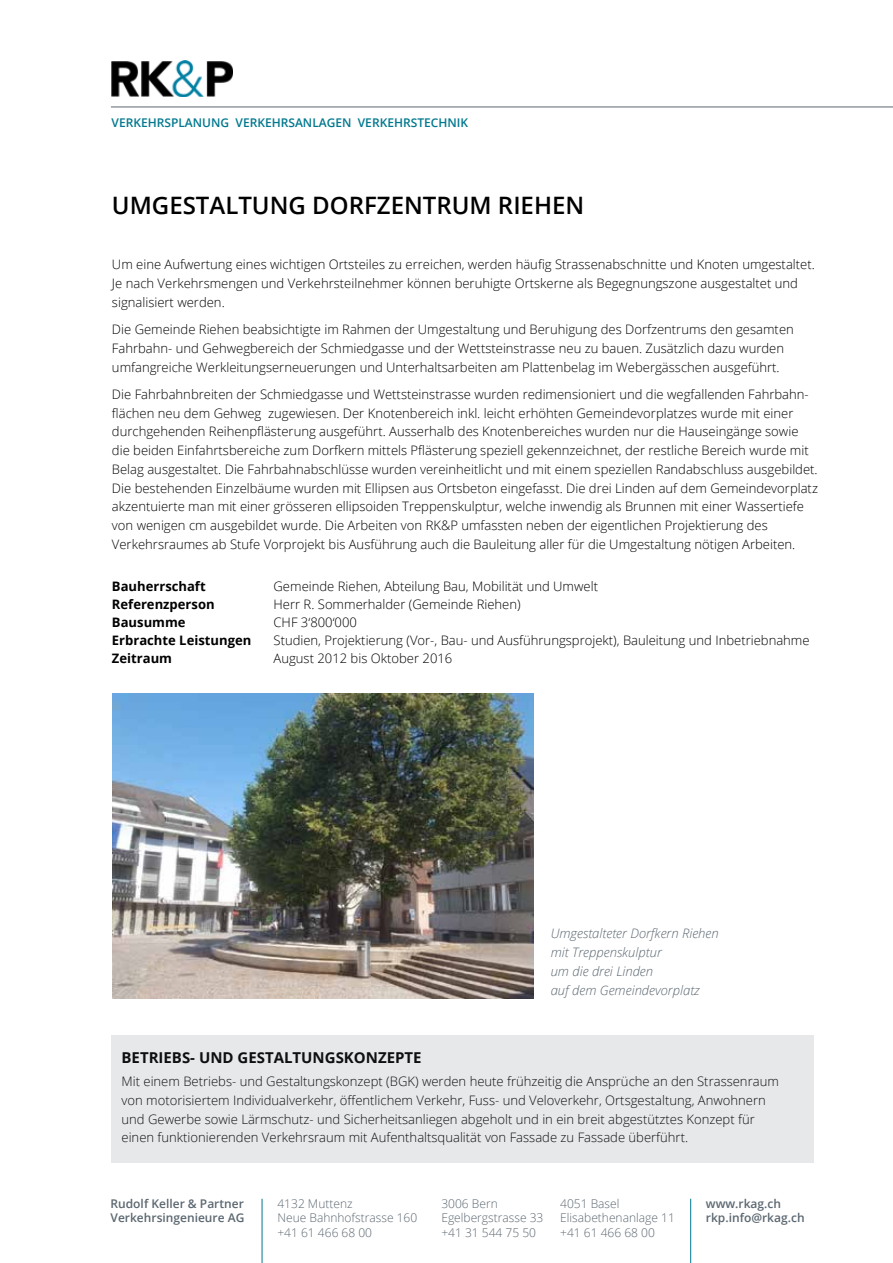
<style>
.page{position:relative;width:893px;height:1263px;background:#fff}
.page>*{position:absolute;margin:0;border:0;box-sizing:border-box;transform-origin:0 0}
.t1{font:600 24px "Open Sans";color:#000}
.t2{font:700 15px "Open Sans";color:#000}
.t3{font:300 13.05px/18.8px "Open Sans";color:#000}
.t4{font:italic 300 13.05px/18.8px "Open Sans";color:#5b6770}
.t5{font:700 13.05px "Open Sans";color:#000}
.t6{font:300 12px/14.4px "Open Sans";color:#5b6770}
.t7{font:600 12px/14.4px "Open Sans";color:#5b6770}
.t8{font:600 12px "Open Sans";color:#00788e}
</style>
<div class="page">
<img style="left:112px;top:693px;width:421px;height:305px">
<div style="left:111px;top:1035px;width:703px;height:128px;background:#e6e8e9"></div>
<hr style="left:262px;top:1199px;width:1px;height:64px;background:#00788e">
<hr style="left:690px;top:1199px;width:1px;height:64px;background:#00788e">
<img style="left:111px;top:60px;width:122px;height:36px">
<hr style="left:111px;top:107px;width:782px;height:1px;background:#5b6770">
<p class="t8" style="left:112px;top:114px;width:358px">VERKEHRSPLANUNG VERKEHRSANLAGEN VERKEHRSTECHNIK</p>
<h1 class="t1" style="left:112px;top:189px;width:474px">UMGESTALTUNG DORFZENTRUM RIEHEN</h1>
<p class="t3" style="left:112px;top:255px;width:704px">Um eine Aufwertung eines wichtigen Ortsteiles zu erreichen, werden häufig Strassenabschnitte und Knoten umgestaltet.<br>Je nach Verkehrsmengen und Verkehrsteilnehmer können beruhigte Ortskerne als Begegnungszone ausgestaltet und signalisiert werden.</p>
<p class="t3" style="left:112px;top:320px;width:683px">Die Gemeinde Riehen beabsichtigte im Rahmen der Umgestaltung und Beruhigung des Dorfzentrums den gesamten<br>Fahrbahn- und Gehwegbereich der Schmiedgasse und der Wettsteinstrasse neu zu bauen. Zusätzlich dazu wurden umfangreiche Werkleitungserneuerungen und Unterhaltsarbeiten am Plattenbelag im Webergässchen ausgeführt.</p>
<p class="t3" style="left:112px;top:384px;width:708px">Die Fahrbahnbreiten der Schmiedgasse und Wettsteinstrasse wurden redimensioniert und die wegfallenden Fahrbahn&shy;flächen neu dem Gehweg zugewiesen. Der Knotenbereich inkl. leicht erhöhten Gemeindevorplatzes wurde mit einer durchgehenden Reihenpflästerung ausgeführt. Ausserhalb des Knotenbereiches wurden nur die Hauseingänge sowie die beiden Einfahrtsbereiche zum Dorfkern mittels Pflästerung speziell gekennzeichnet, der restliche Bereich wurde mit Belag ausgestaltet. Die Fahrbahnabschlüsse wurden vereinheitlicht und mit einem speziellen Randabschluss ausgebildet.<br>Die bestehenden Einzelbäume wurden mit Ellipsen aus Ortsbeton eingefasst. Die drei Linden auf dem Gemeindevorplatz akzentuierte man mit einer grösseren ellipsoiden Treppenskulptur, welche inwendig als Brunnen mit einer Wassertiefe von wenigen cm ausgebildet wurde. Die Arbeiten von RK&amp;P umfassten neben der eigentlichen Projektierung des Verkehrsraumes ab Stufe Vorprojekt bis Ausführung auch die Bauleitung aller für die Umgestaltung nötigen Arbeiten.</p>
<p class="t5" style="left:112px;top:577px;width:95px">Bauherrschaft</p>
<p class="t3" style="left:274px;top:576px;width:326px">Gemeinde Riehen, Abteilung Bau, Mobilität und Umwelt</p>
<p class="t5" style="left:112px;top:595px;width:104px">Referenzperson</p>
<p class="t3" style="left:274px;top:594px;width:249px">Herr R. Sommerhalder (Gemeinde Riehen)</p>
<p class="t5" style="left:112px;top:613px;width:75px">Bausumme</p>
<p class="t3" style="left:274px;top:612px;width:85px">CHF 3‘800‘000</p>
<p class="t5" style="left:112px;top:631px;width:141px">Erbrachte Leistungen</p>
<p class="t3" style="left:274px;top:630px;width:538px">Studien, Projektierung (Vor-, Bau- und Ausführungsprojekt), Bauleitung und Inbetriebnahme</p>
<p class="t5" style="left:112px;top:649px;width:62px">Zeitraum</p>
<p class="t3" style="left:274px;top:648px;width:180px">August 2012 bis Oktober 2016</p>
<p class="t4" style="left:551px;top:924px;width:170px">Umgestalteter Dorfkern Riehen mit Treppenskulptur<br>um die drei Linden<br>auf dem Gemeindevorplatz</p>
<p class="t2" style="left:122px;top:1047px;width:302px">BETRIEBS- UND GESTALTUNGSKONZEPTE</p>
<p class="t3" style="left:122px;top:1072px;width:659px">Mit einem Betriebs- und Gestaltungskonzept (BGK) werden heute frühzeitig die Ansprüche an den Strassenraum von motorisiertem Individualverkehr, öffentlichem Verkehr, Fuss- und Veloverkehr, Ortsgestaltung, Anwohnern und Gewerbe sowie Lärmschutz- und Sicherheitsanliegen abgeholt und in ein breit abgestütztes Konzept für einen funktionierenden Verkehrsraum mit Aufenthaltsqualität von Fassade zu Fassade überführt.</p>
<p class="t6" style="left:277px;top:1196px;width:141px">4132 Muttenz<br>Neue Bahnhofstrasse 160 +41 61 466 68 00</p>
<p class="t6" style="left:441px;top:1196px;width:104px">3006 Bern<br>Egelbergstrasse 33 +41 31 544 75 50</p>
<p class="t6" style="left:560px;top:1196px;width:116px">4051 Basel<br>Elisabethenanlage 11 +41 61 466 68 00</p>
<p class="t7" style="left:111px;top:1196px;width:135px">Rudolf Keller &amp; Partner<br>Verkehrsingenieure AG</p>
<p class="t7" style="left:706px;top:1196px;width:100px">www.rkag.ch rkp.info@rkag.ch</p>
</div>
